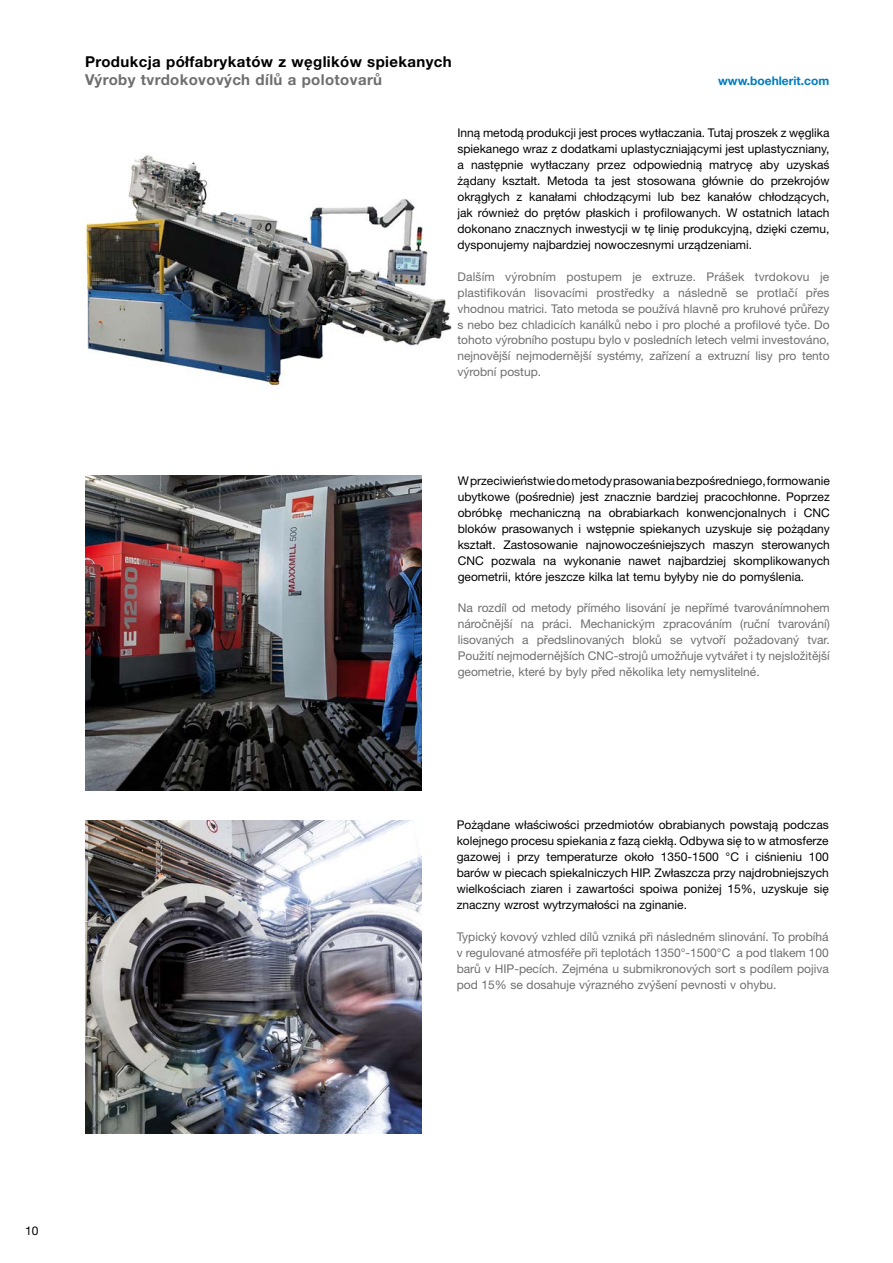
<style>
.page{position:relative;width:893px;height:1263px;background:#fff}
.page>*{position:absolute;margin:0;border:0;box-sizing:border-box;transform-origin:0 0}
.t1{font:700 15px "Helvetica Neue LT Pro";letter-spacing:.025em;color:#000}
.t2{font:700 15px "Helvetica Neue LT Pro";letter-spacing:.025em;color:#6e6e6e}
.t3{font:12px/15.9px "Helvetica Neue LT Pro";color:#000;text-align:justify}
.t4{font:12px/15.9px "Helvetica Neue LT Pro";color:#6e6e6e;text-align:justify}
.t5{font:700 12px "Helvetica Neue LT Std";color:#007bc1}
.t6{font:12px "Helvetica Neue LT Std";color:#000}
</style>
<div class="page">
<img style="left:85px;top:475px;width:337px;height:315px">
<img style="left:85px;top:820px;width:337px;height:314px">
<img style="left:85px;top:155px;width:367px;height:231px">
<p class="t1" style="left:85px;top:52px;width:368px">Produkcja półfabrykatów z węglików spiekanych</p>
<p class="t2" style="left:85px;top:70px;width:299px">Výroby tvrdokovových dílů a polotovarů</p>
<p class="t5" style="left:718px;top:73px;width:113px">www.boehlerit.com</p>
<p class="t3" style="left:457px;top:125px;width:374px">Inną metodą produkcji jest proces wytłaczania. Tutaj proszek z węglika spiekanego wraz z dodatkami uplastyczniającymi jest uplastyczniany, a następnie wytłaczany przez odpowiednią matrycę aby uzyskaś żądany kształt. Metoda ta jest stosowana głównie do przekrojów okrągłych z kanałami chłodzącymi lub bez kanałów chłodzących, jak również do prętów płaskich i profilowanych. W ostatnich latach dokonano znacznych inwestycji w tę linię produkcyjną, dzięki czemu, dysponujemy najbardziej nowoczesnymi urządzeniami.</p>
<p class="t4" style="left:457px;top:268px;width:374px">Dalším výrobním postupem je extruze. Prášek tvrdokovu je plastifikován lisovacími prostředky a následně se protlačí přes vhodnou matrici. Tato metoda se používá hlavně pro kruhové průřezy s nebo bez chladicích kanálků nebo i pro ploché a profilové tyče. Do tohoto výrobního postupu bylo v posledních letech velmi investováno, nejnovější nejmodernější systémy, zařízení a extruzní lisy pro tento výrobní postup.</p>
<p class="t3" style="left:458px;top:472px;width:374px">W przeciwieństwie do metody prasowania bezpośredniego, formowanie ubytkowe (pośrednie) jest znacznie bardziej pracochłonne. Poprzez obróbkę mechaniczną na obrabiarkach konwencjonalnych i CNC bloków prasowanych i wstępnie spiekanych uzyskuje się pożądany kształt. Zastosowanie najnowocześniejszych maszyn sterowanych CNC pozwala na wykonanie nawet najbardziej skomplikowanych geometrii, które jeszcze kilka lat temu byłyby nie do pomyślenia.</p>
<p class="t4" style="left:458px;top:600px;width:374px">Na rozdíl od metody přímého lisování je nepřímé tvarovánímnohem náročnější na práci. Mechanickým zpracováním (ruční tvarování) lisovaných a předslinovaných bloků se vytvoří požadovaný tvar.<br>Použití nejmodernějších CNC-strojů umožňuje vytvářet i ty nejsložitější geometrie, které by byly před několika lety nemyslitelné.</p>
<p class="t3" style="left:457px;top:817px;width:374px">Pożądane właściwości przedmiotów obrabianych powstają podczas kolejnego procesu spiekania z fazą ciekłą. Odbywa się to w atmosferze gazowej i przy temperaturze około 1350-1500 °C i ciśnieniu 100 barów w piecach spiekalniczych HIP. Zwłaszcza przy najdrobniejszych wielkościach ziaren i zawartości spoiwa poniżej 15%, uzyskuje się znaczny wzrost wytrzymałości na zginanie.</p>
<p class="t4" style="left:457px;top:928px;width:374px">Typický kovový vzhled dílů vzniká při následném slinování. To probíhá v regulované atmosféře při teplotách 1350°-1500°C a pod tlakem 100 barů v HIP-pecích. Zejména u submikronových sort s podílem pojiva pod 15% se dosahuje výrazného zvýšení pevnosti v ohybu.</p>
<p class="t6" style="left:25px;top:1224px;width:15px">10</p>
</div>
